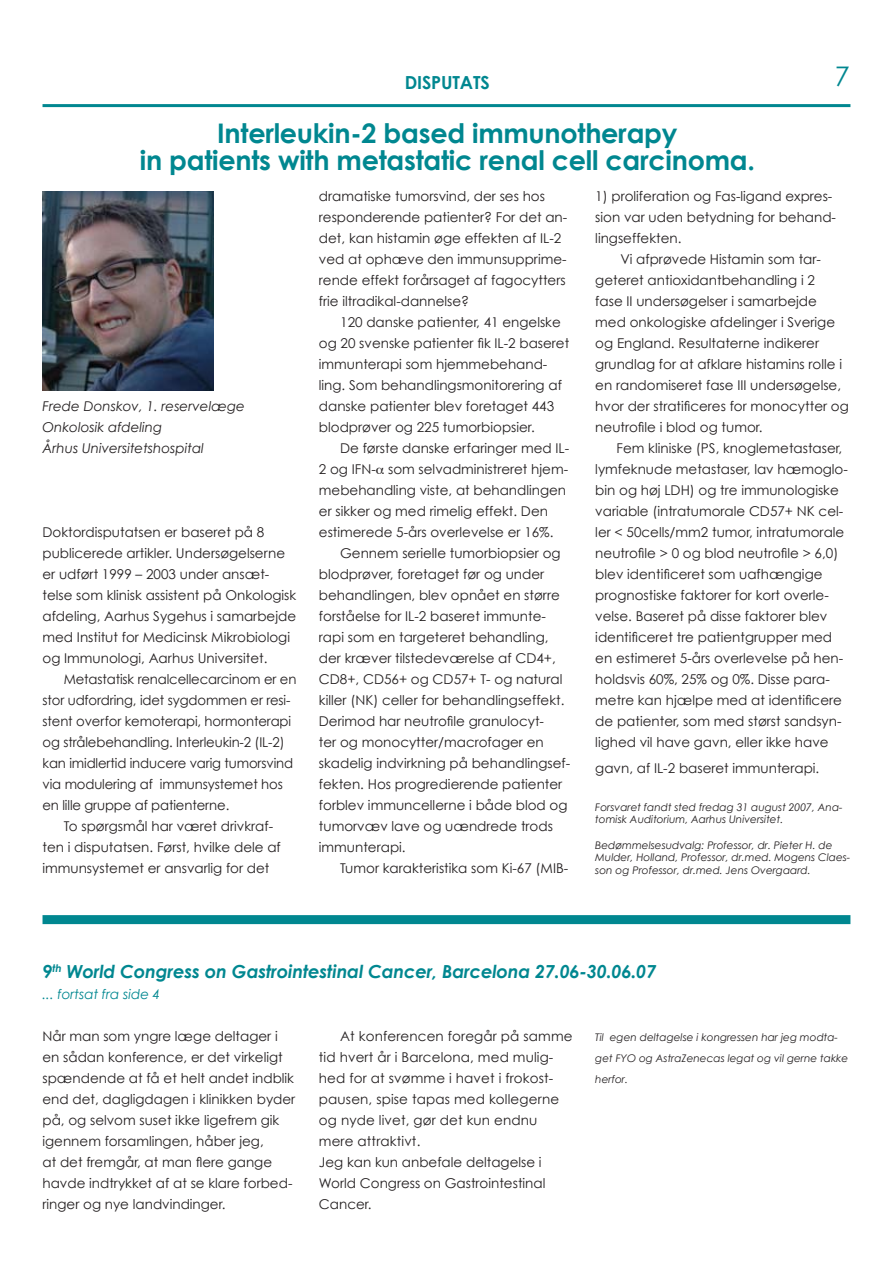
<style>
.page{position:relative;width:893px;height:1263px;background:#fff}
.page>*{position:absolute;margin:0;border:0;box-sizing:border-box;transform-origin:0 0}
.t1{font:700 27px/27px "Century Gothic";letter-spacing:-.01em;color:#008790;text-align:center}
.t2{font:italic 700 18px "Century Gothic";letter-spacing:-.01em;color:#008790}
.t3{font:700 18px "Century Gothic";letter-spacing:-.01em;color:#008790}
.t4{font:13.5px/21px "Century Gothic";color:#231f20}
.t5{font:italic 13.5px/21px "Century Gothic";color:#231f20}
.t6{font:italic 13.5px "Century Gothic";color:#008790}
.t7{font:italic 10.5px/12.6px "Century Gothic";color:#231f20}
</style>
<div class="page">
<img style="left:43px;top:191px;width:170px;height:199px">
<hr style="left:43px;top:104px;width:807px;height:3px;background:#008790">
<div style="left:43px;top:915px;width:807px;height:9px;background:#008790"></div>
<h2 class="t3" style="left:405px;top:71px;width:86px">DISPUTATS</h2>
<h1 class="t1" style="left:140px;top:119px;width:617px">Interleukin-2 based immunotherapy<br>in patients with metastatic renal cell carcinoma.</h1>
<p class="t5" style="left:43px;top:395px;width:204px">Frede Donskov, 1. reservelæge<br>Onkolosik afdeling<br>Århus Universitetshospital</p>
<p class="t4" style="left:43px;top:521px;width:255px">Doktordisputatsen er baseret på 8 publicerede artikler. Undersøgelserne er udført 1999 – 2003 under ansæt&shy;telse som klinisk assistent på Onkologisk afdeling, Aarhus Sygehus i samarbejde med Institut for Medicinsk Mikrobiologi og Immunologi, Aarhus Universitet.</p>
<p class="t4" style="left:64px;top:668px;width:234px">Metastatisk renalcellecarcinom er en</p>
<p class="t4" style="left:43px;top:689px;width:249px">stor udfordring, idet sygdommen er resi-</p>
<p class="t4" style="left:43px;top:710px;width:250px">stent overfor kemoterapi, hormonterapi</p>
<p class="t4" style="left:43px;top:731px;width:244px">og strålebehandling. Interleukin-2 (IL-2)</p>
<p class="t4" style="left:43px;top:752px;width:252px">kan imidlertid inducere varig tumorsvind</p>
<p class="t4" style="left:43px;top:773px;width:242px">via modulering af immunsystemet hos</p>
<p class="t4" style="left:43px;top:794px;width:188px">en lille gruppe af patienterne.</p>
<p class="t4" style="left:64px;top:815px;width:211px">To spørgsmål har været drivkraf-</p>
<p class="t4" style="left:43px;top:836px;width:240px">ten i disputatsen. Først, hvilke dele af</p>
<p class="t4" style="left:43px;top:857px;width:229px">immunsystemet er ansvarlig for det</p>
<p class="t4" style="left:319px;top:185px;width:250px">dramatiske tumorsvind, der ses hos responderende patienter? For det an&shy;det, kan histamin øge effekten af IL-2 ved at ophæve den immunsupprime&shy;rende effekt forårsaget af fagocytters frie iltradikal-dannelse?</p>
<p class="t4" style="left:319px;top:311px;width:252px;text-indent:21px">120 danske patienter, 41 engelske og 20 svenske patienter fik IL-2 baseret immunterapi som hjemmebehand&shy;ling. Som behandlingsmonitorering af danske patienter blev foretaget 443 blodprøver og 225 tumorbiopsier.</p>
<p class="t4" style="left:319px;top:437px;width:252px;text-indent:21px">De første danske erfaringer med IL-2 og IFN- som selvadministreret hjem&shy;mebehandling viste, at behandlingen er sikker og med rimelig effekt. Den estimerede 5-års overlevelse er 16%.</p>
<p class="t4" style="left:319px;top:542px;width:253px;text-indent:21px">Gennem serielle tumorbiopsier og blodprøver, foretaget før og under behandlingen, blev opnået en større forståelse for IL-2 baseret immunte&shy;rapi som en targeteret behandling, der kræver tilstedeværelse af CD4+, CD8+, CD56+ og CD57+ T- og natural killer (NK) celler for behandlingseffekt.<br>Derimod har neutrofile granulocyt-<br>ter og monocytter/macrofager en skadelig indvirkning på behandlingsef&shy;fekten. Hos progredierende patienter forblev immuncellerne i både blod og tumorvæv lave og uændrede trods immunterapi.</p>
<p class="t4" style="left:340px;top:857px;width:230px">Tumor karakteristika som Ki-67 (MIB-</p>
<p class="t4" style="left:595px;top:185px;width:242px">1) proliferation og Fas-ligand expres&shy;sion var uden betydning for behand&shy;lingseffekten.</p>
<p class="t4" style="left:595px;top:248px;width:255px;text-indent:25px">Vi afprøvede Histamin som tar&shy;geteret antioxidantbehandling i 2<br>fase II undersøgelser i samarbejde med onkologiske afdelinger i Sverige og England. Resultaterne indikerer grundlag for at afklare histamins rolle i en randomiseret fase III undersøgelse, hvor der stratificeres for monocytter og neutrofile i blod og tumor.</p>
<p class="t4" style="left:595px;top:437px;width:254px;text-indent:21px">Fem kliniske (PS, knoglemetastaser, lymfeknude metastaser, lav hæmoglo&shy;bin og høj LDH) og tre immunologiske variable (intratumorale CD57+ NK cel&shy;ler &lt; 50cells/mm2 tumor, intratumorale neutrofile &gt; 0 og blod neutrofile &gt; 6,0) blev identificeret som uafhængige prognostiske faktorer for kort overle&shy;velse. Baseret på disse faktorer blev identificeret tre patientgrupper med en estimeret 5-års overlevelse på hen&shy;holdsvis 60%, 25% og 0%. Disse para&shy;metre kan hjælpe med at identificere de patienter, som med størst sandsyn&shy;lighed vil have gavn, eller ikke have</p>
<p class="t4" style="left:595px;top:757px;width:225px">gavn, af IL-2 baseret immunterapi.</p>
<p class="t7" style="left:595px;top:800px;width:249px">Forsvaret fandt sted fredag 31 august 2007, Ana&shy;tomisk Auditorium, Aarhus Universitet.</p>
<p class="t7" style="left:595px;top:838px;width:257px">Bedømmelsesudvalg: Professor, dr. Pieter H. de<br>Mulder, Holland, Professor, dr.med. Mogens Claes&shy;son og Professor, dr.med. Jens Overgaard.</p>
<h2 class="t2" style="left:43px;top:960px;width:615px">9<sup>th</sup> World Congress on Gastrointestinal Cancer, Barcelona 27.06-30.06.07</h2>
<p class="t6" style="left:43px;top:986px;width:119px">... fortsat fra side 4</p>
<p class="t4" style="left:43px;top:1025px;width:254px">Når man som yngre læge deltager i en sådan konference, er det virkeligt spændende at få et helt andet indblik end det, dagligdagen i klinikken byder på, og selvom suset ikke ligefrem gik igennem forsamlingen, håber jeg,<br>at det fremgår, at man flere gange havde indtrykket af at se klare forbed&shy;ringer og nye landvindinger.</p>
<p class="t4" style="left:319px;top:1025px;width:255px;text-indent:21px">At konferencen foregår på samme tid hvert år i Barcelona, med mulig&shy;hed for at svømme i havet i frokost&shy;pausen, spise tapas med kollegerne og nyde livet, gør det kun endnu mere attraktivt.<br>Jeg kan kun anbefale deltagelse i<br>World Congress on Gastrointestinal<br>Cancer.</p>
<p class="t7" style="left:595px;top:1027px;width:255px;line-height:21px">Til egen deltagelse i kongressen har jeg modta&shy;get FYO og AstraZenecas legat og vil gerne takke herfor.</p>
</div>
